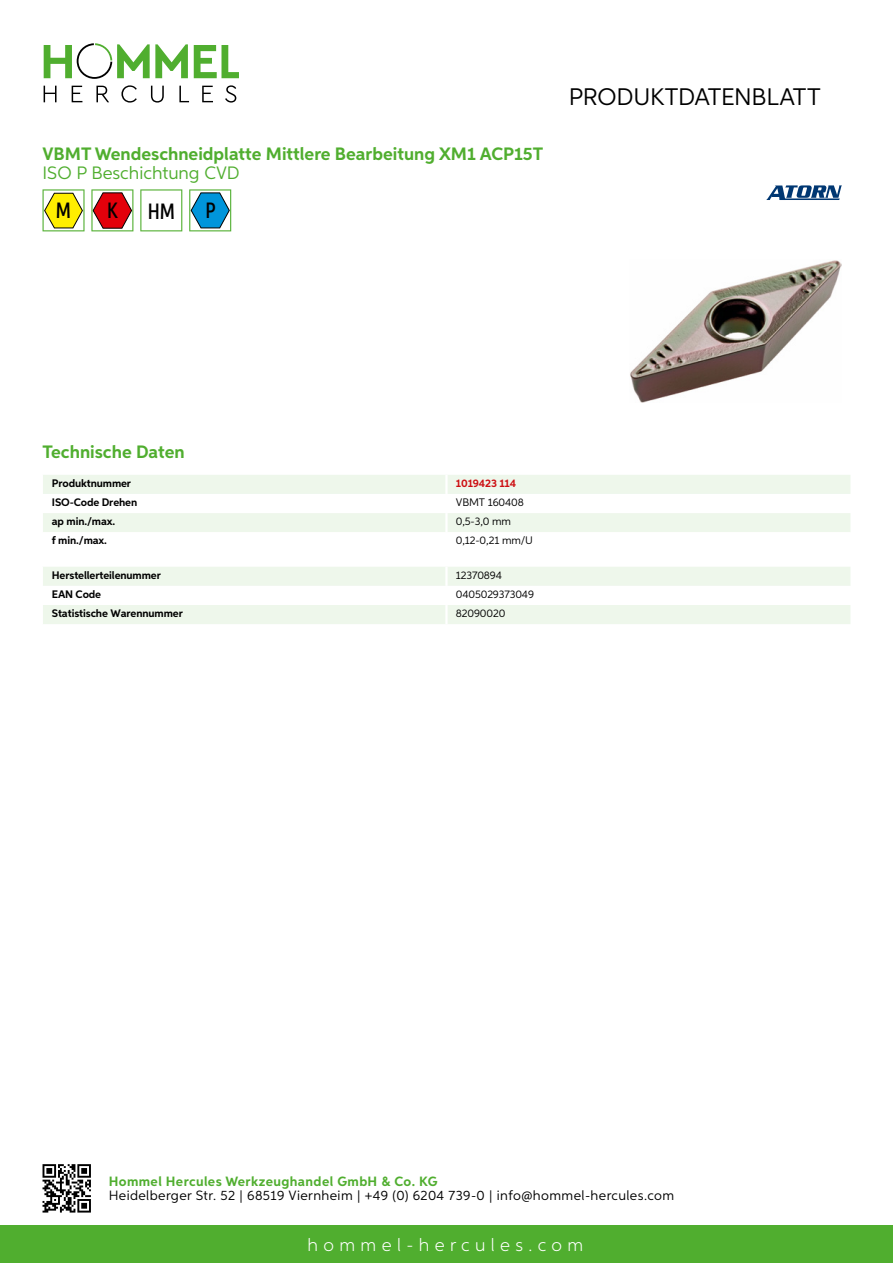
<style>
.page{position:relative;width:893px;height:1263px;background:#fff}
.page>*{position:absolute;margin:0;border:0;box-sizing:border-box;transform-origin:0 0}
.t1{font:24px "Aspira";letter-spacing:-.01em;color:#000}
.t2{font:500 22.2px "Aspira XX Nar";color:#000}
.t3{font:700 18px "Aspira";color:#50ae2f}
.t4{font:300 18px "Aspira";letter-spacing:.3em;color:#fff}
.t5{font:18px "Aspira";color:#50ae2f}
.t6{font:13.5px "Aspira";letter-spacing:.03em;color:#000}
.t7{font:700 13.5px "Aspira";letter-spacing:.03em;color:#50ae2f}
.t8{font:700 10.95px "Aspira";letter-spacing:-.01em;color:#000}
.t9{font:10.95px "Aspira";letter-spacing:-.01em;color:#000}
.t10{font:700 10.95px "Aspira";letter-spacing:-.01em;color:#cd1013}
</style>
<div class="page">
<div style="left:0;top:1226px;width:893px;height:37px;background:#50ae2f"></div>
<svg style="left:43px;top:1164px;width:48px;height:48px"></svg>
<svg style="left:194px;top:45px;width:45px;height:33px"></svg>
<svg style="left:44px;top:43px;width:144px;height:36px"></svg>
<svg style="left:44px;top:86px;width:13px;height:16px"></svg>
<svg style="left:72px;top:86px;width:10px;height:16px"></svg>
<svg style="left:96px;top:86px;width:13px;height:16px"></svg>
<svg style="left:121px;top:85px;width:16px;height:18px"></svg>
<svg style="left:151px;top:86px;width:13px;height:17px"></svg>
<svg style="left:179px;top:86px;width:10px;height:16px"></svg>
<svg style="left:202px;top:86px;width:11px;height:16px"></svg>
<svg style="left:225px;top:85px;width:11px;height:18px"></svg>
<div style="left:43px;top:475px;width:807px;height:19px;background:#eef7eb"></div>
<div style="left:43px;top:513px;width:807px;height:19px;background:#eef7eb"></div>
<hr style="left:445px;top:475px;width:3px;height:19px;background:#fff">
<hr style="left:445px;top:513px;width:3px;height:19px;background:#fff">
<svg style="left:43px;top:567px;width:807px;height:57px"></svg>
<hr style="left:445px;top:605px;width:3px;height:19px;background:#fff">
<svg style="left:43px;top:189px;width:42px;height:42px"></svg>
<svg style="left:91px;top:189px;width:42px;height:42px"></svg>
<svg style="left:140px;top:189px;width:42px;height:42px"></svg>
<svg style="left:189px;top:189px;width:42px;height:42px"></svg>
<img style="left:630px;top:260px;width:212px;height:142px">
<svg style="left:766px;top:185px;width:76px;height:15px"></svg>
<h3 class="t3" style="left:43px;top:142px;width:502px">VBMT Wendeschneidplatte Mittlere Bearbeitung XM1 ACP15T</h3>
<h3 class="t5" style="left:43px;top:162px;width:196px">ISO P Beschichtung CVD</h3>
<h2 class="t2" style="left:56px;top:197px;width:17px">M</h2>
<h2 class="t2" style="left:107px;top:197px;width:12px">K</h2>
<h2 class="t2" style="left:148px;top:197px;width:29px">HM</h2>
<h2 class="t2" style="left:205px;top:197px;width:12px">P</h2>
<h1 class="t1" style="left:569px;top:82px;width:253px">Produktdatenblatt</h1>
<h3 class="t3" style="left:43px;top:441px;width:144px">Technische Daten</h3>
<p class="t8" style="left:52px;top:476px;width:81px">Produktnummer</p>
<p class="t10" style="left:456px;top:476px;width:62px">1019423 114</p>
<p class="t8" style="left:52px;top:495px;width:87px">ISO-Code Drehen</p>
<p class="t9" style="left:456px;top:495px;width:70px">VBMT 160408</p>
<p class="t8" style="left:52px;top:514px;width:65px">ap min./max.</p>
<p class="t9" style="left:456px;top:515px;width:57px">0,5-3,0 mm</p>
<p class="t8" style="left:52px;top:534px;width:57px">f min./max.</p>
<p class="t9" style="left:456px;top:534px;width:77px">0,12-0,21 mm/U</p>
<p class="t8" style="left:52px;top:568px;width:111px">Herstellerteilenummer</p>
<p class="t9" style="left:456px;top:568px;width:48px">12370894</p>
<p class="t8" style="left:52px;top:587px;width:51px">EAN Code</p>
<p class="t9" style="left:456px;top:587px;width:80px">0405029373049</p>
<p class="t8" style="left:52px;top:606px;width:132px">Statistische Warennummer</p>
<p class="t9" style="left:456px;top:606px;width:51px">82090020</p>
<p class="t7" style="left:109px;top:1172px;width:330px">Hommel Hercules Werkzeughandel GmbH &amp; Co. KG</p>
<p class="t6" style="left:109px;top:1187px;width:567px">Heidelberger Str. 52 | 68519 Viernheim | +49 (0) 6204 739-0 | info@hommel-hercules.com</p>
<h3 class="t4" style="left:307px;top:1234px;width:277px">hommel-hercules.com</h3>
</div>
